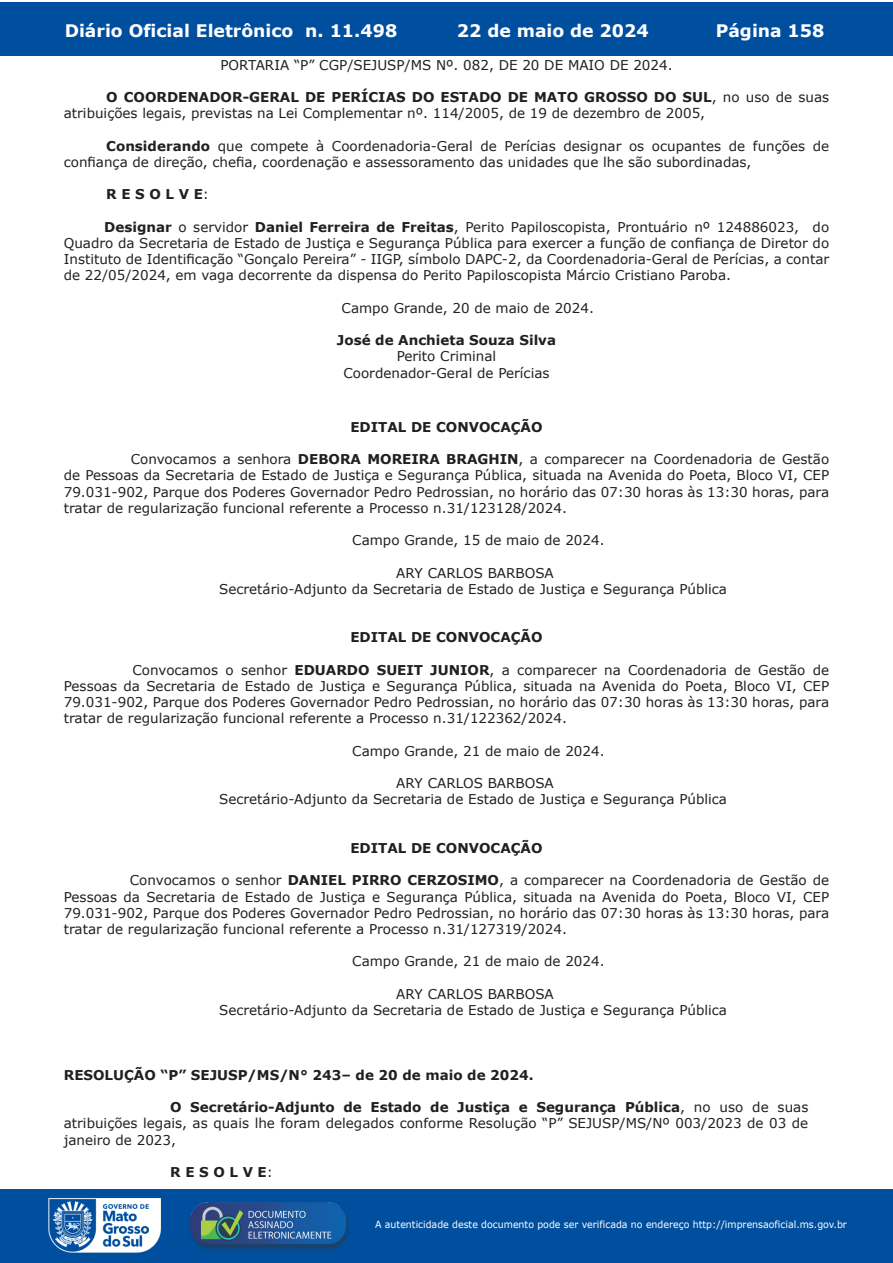
<style>
.page{position:relative;width:893px;height:1263px;background:#fff}
.page>*{position:absolute;margin:0;border:0;box-sizing:border-box;transform-origin:0 0}
.t1{font:700 17.25px "Verdana";color:#fff}
.t2{font:13.5px/16.2px "Verdana";color:#231f20;text-align:justify}
.t3{font:700 13.5px "Verdana";color:#231f20}
.t4{font:9.9px "Verdana";color:#fff;scale:.95 1}
.s1{font-weight:700}
.s2{font-weight:400}
</style>
<div class="page">
<div style="left:0;top:2px;width:893px;height:53px;background:#004f9f"></div>
<div style="left:1px;top:1189px;width:892px;height:74px;background:#004f9f"></div>
<img style="left:49px;top:1198px;width:111px;height:54px">
<img style="left:185px;top:1201px;width:168px;height:54px">
<p class="t1" style="left:65px;top:18px;width:334px">Diário Oficial Eletrônico n. 11.498</p>
<p class="t1" style="left:457px;top:18px;width:193px">22 de maio de 2024</p>
<p class="t1" style="left:716px;top:18px;width:110px">Página 158</p>
<p class="t2" style="left:220px;top:57px;width:454px">PORTARIA “P” CGP/SEJUSP/MS Nº. 082, DE 20 DE MAIO DE 2024.</p>
<p class="t2" style="left:64px;top:89px;width:767px;text-indent:43px"><span class="s1">O COORDENADOR-GERAL DE PERÍCIAS DO ESTADO DE MATO GROSSO DO SUL</span>, no uso de suas atribuições legais, previstas na Lei Complementar nº. 114/2005, de 19 de dezembro de 2005,</p>
<p class="t2" style="left:64px;top:138px;width:767px;text-indent:43px"><span class="s1">Considerando</span> que compete à Coordenadoria-Geral de Perícias designar os ocupantes de funções de confiança de direção, chefia, coordenação e assessoramento das unidades que lhe são subordinadas,</p>
<p class="t3" style="left:106px;top:185px;width:104px">R E S O L V E<span class="s2">:</span></p>
<p class="t2" style="left:64px;top:219px;width:767px;text-indent:40px"><span class="s1">Designar</span> o servidor <span class="s1">Daniel Ferreira de Freitas</span>, Perito Papiloscopista, Prontuário nº 124886023, do Quadro da Secretaria de Estado de Justiça e Segurança Pública para exercer a função de confiança de Diretor do Instituto de Identificação “Gonçalo Pereira” - IIGP, símbolo DAPC-2, da Coordenadoria-Geral de Perícias, a contar de 22/05/2024, em vaga decorrente da dispensa do Perito Papiloscopista Márcio Cristiano Paroba.</p>
<p class="t2" style="left:342px;top:300px;width:254px">Campo Grande, 20 de maio de 2024.</p>
<p class="t3" style="left:337px;top:331px;width:221px">José de Anchieta Souza Silva</p>
<p class="t2" style="left:343px;top:348px;width:208px;text-align:center">Perito Criminal<br>Coordenador-Geral de Perícias</p>
<p class="t3" style="left:350px;top:417px;width:194px">EDITAL DE CONVOCAÇÃO</p>
<p class="t2" style="left:64px;top:451px;width:767px;text-indent:67px">Convocamos a senhora <span class="s1">DEBORA MOREIRA BRAGHIN</span>, a comparecer na Coordenadoria de Gestão de Pessoas da Secretaria de Estado de Justiça e Segurança Pública, situada na Avenida do Poeta, Bloco VI, CEP 79.031-902, Parque dos Poderes Governador Pedro Pedrossian, no horário das 07:30 horas às 13:30 horas, para tratar de regularização funcional referente a Processo n.31/123128/2024.</p>
<p class="t2" style="left:352px;top:532px;width:254px">Campo Grande, 15 de maio de 2024.</p>
<p class="t2" style="left:219px;top:564px;width:509px;text-align:center">ARY CARLOS BARBOSA<br>Secretário-Adjunto da Secretaria de Estado de Justiça e Segurança Pública</p>
<p class="t3" style="left:350px;top:628px;width:194px">EDITAL DE CONVOCAÇÃO</p>
<p class="t2" style="left:64px;top:662px;width:767px;text-indent:69px">Convocamos o senhor <span class="s1">EDUARDO SUEIT JUNIOR</span>, a comparecer na Coordenadoria de Gestão de Pessoas da Secretaria de Estado de Justiça e Segurança Pública, situada na Avenida do Poeta, Bloco VI, CEP 79.031-902, Parque dos Poderes Governador Pedro Pedrossian, no horário das 07:30 horas às 13:30 horas, para tratar de regularização funcional referente a Processo n.31/122362/2024.</p>
<p class="t2" style="left:352px;top:743px;width:254px">Campo Grande, 21 de maio de 2024.</p>
<p class="t2" style="left:219px;top:775px;width:509px;text-align:center">ARY CARLOS BARBOSA<br>Secretário-Adjunto da Secretaria de Estado de Justiça e Segurança Pública</p>
<p class="t3" style="left:350px;top:838px;width:194px">EDITAL DE CONVOCAÇÃO</p>
<p class="t2" style="left:64px;top:872px;width:767px;text-indent:66px">Convocamos o senhor <span class="s1">DANIEL PIRRO CERZOSIMO</span>, a comparecer na Coordenadoria de Gestão de Pessoas da Secretaria de Estado de Justiça e Segurança Pública, situada na Avenida do Poeta, Bloco VI, CEP 79.031-902, Parque dos Poderes Governador Pedro Pedrossian, no horário das 07:30 horas às 13:30 horas, para tratar de regularização funcional referente a Processo n.31/127319/2024.</p>
<p class="t2" style="left:352px;top:953px;width:254px">Campo Grande, 21 de maio de 2024.</p>
<p class="t2" style="left:219px;top:986px;width:509px;text-align:center">ARY CARLOS BARBOSA<br>Secretário-Adjunto da Secretaria de Estado de Justiça e Segurança Pública</p>
<p class="t3" style="left:64px;top:1065px;width:471px">RESOLUÇÃO “P” SEJUSP/MS/N° 243– de 20 de maio de 2024.</p>
<p class="t2" style="left:64px;top:1099px;width:746px;text-indent:106px"><span class="s1">O Secretário-Adjunto de Estado de Justiça e Segurança Pública</span>, no uso de suas atribuições legais, as quais lhe foram delegados conforme Resolução “P” SEJUSP/MS/Nº 003/2023 de 03 de janeiro de 2023,</p>
<p class="t3" style="left:170px;top:1162px;width:104px">R E S O L V E<span class="s2">:</span></p>
<p class="t4" style="left:375px;top:1218px;width:498px">A autenticidade deste documento pode ser verificada no endereço http://imprensaoficial.ms.gov.br</p>
</div>
